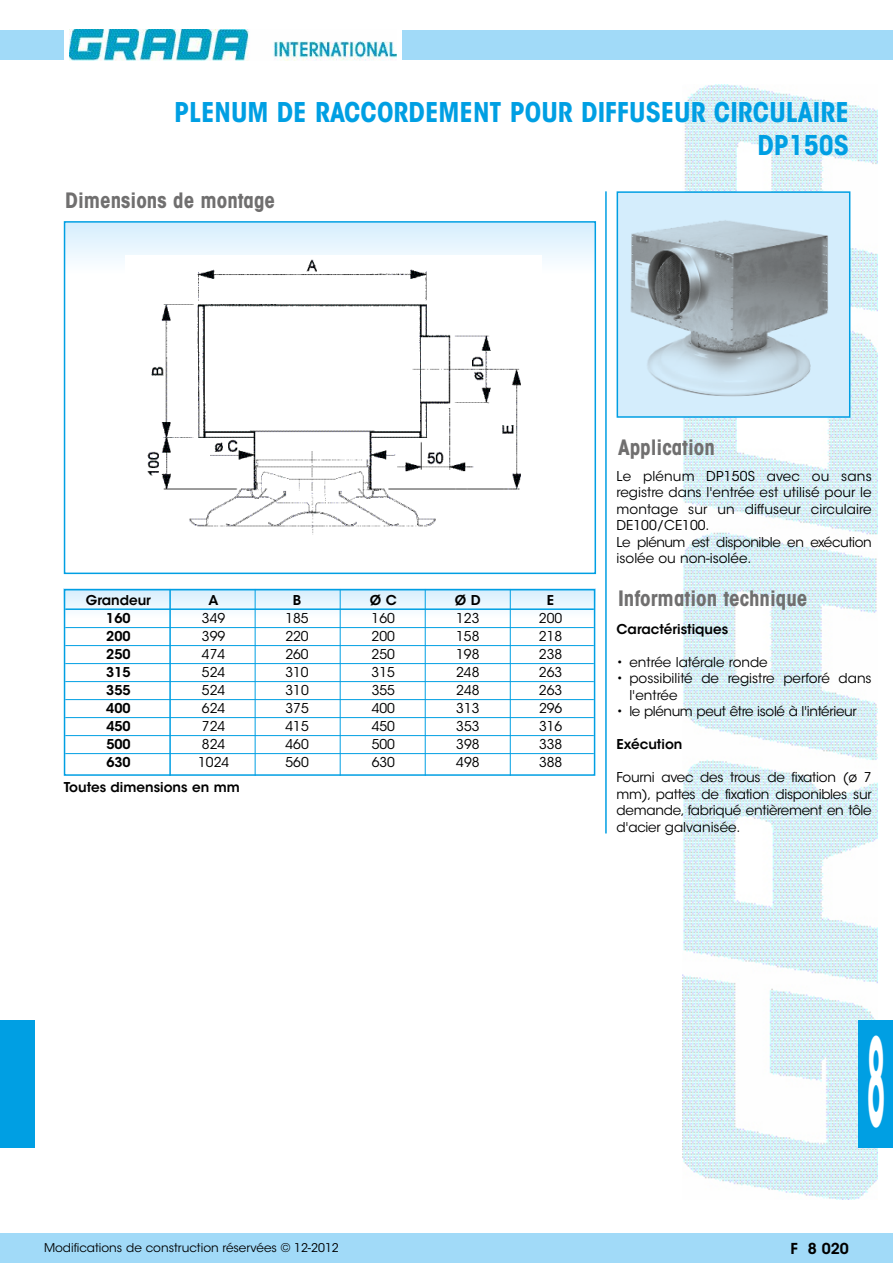
<style>
.page{position:relative;width:893px;height:1263px;background:#fff}
.page>*{position:absolute;margin:0;border:0;box-sizing:border-box;transform-origin:0 0}
.t1{font:600 120px "ITC Avant Garde Std";color:#fff;scale:.25 1}
.t2{font:700 condensed 27px/32.4px "ITC Avant Garde Std";color:#009fe3;text-align:right}
.t3{font:700 condensed 21px "ITC Avant Garde Std";color:#706f6f}
.t4{font:600 15px "ITC Avant Garde Std";color:#000}
.t5{font:13.5px/16.5px "ITC Avant Garde Std";color:#000}
.t6{font:600 13.5px "ITC Avant Garde Std";color:#000}
.t7{font:13.5px "ITC Avant Garde Std";letter-spacing:-.025em;color:#000}
.t8{font:12px "ITC Avant Garde Std";color:#000}
</style>
<div class="page">
<img style="left:683px;top:84px;width:195px;height:1116px">
<div style="left:0;top:30px;width:893px;height:30px;background:#a1daf8"></div>
<div style="left:0;top:1233px;width:893px;height:30px;background:#a1daf8"></div>
<div style="left:64px;top:23px;width:338px;height:45px;background:#fff"></div>
<img style="left:70px;top:29px;width:327px;height:31px">
<div style="left:64px;top:222px;width:531px;height:51px;background:linear-gradient(to bottom,#d5eefd,#feffff)"></div>
<svg style="left:67px;top:592px;width:525px;height:25px"></svg>
<div style="left:64px;top:589px;width:531px;height:187px;border:2px solid #009fe3"></div>
<hr style="left:65px;top:608px;width:529px;height:2px;background:#009fe3">
<hr style="left:65px;top:627px;width:529px;height:1px;background:#009fe3">
<hr style="left:65px;top:645px;width:529px;height:1px;background:#009fe3">
<hr style="left:65px;top:663px;width:529px;height:1px;background:#009fe3">
<hr style="left:65px;top:681px;width:529px;height:1px;background:#009fe3">
<hr style="left:65px;top:699px;width:529px;height:1px;background:#009fe3">
<hr style="left:65px;top:717px;width:529px;height:1px;background:#009fe3">
<hr style="left:65px;top:735px;width:529px;height:1px;background:#009fe3">
<hr style="left:65px;top:753px;width:529px;height:1px;background:#009fe3">
<img style="left:620px;top:194px;width:226px;height:221px">
<div style="left:617px;top:191px;width:233px;height:227px;border:2px solid #009fe3"></div>
<img style="left:125px;top:255px;width:416px;height:280px">
<div style="left:64px;top:221px;width:532px;height:353px;border:2px solid #009fe3"></div>
<hr style="left:605px;top:191px;width:2px;height:642px;background:#009fe3">
<hr style="left:169px;top:589px;width:2px;height:187px;background:#009fe3">
<hr style="left:255px;top:589px;width:1px;height:187px;background:#009fe3">
<hr style="left:340px;top:589px;width:1px;height:187px;background:#009fe3">
<hr style="left:425px;top:589px;width:1px;height:187px;background:#009fe3">
<hr style="left:510px;top:589px;width:1px;height:187px;background:#009fe3">
<div style="left:0;top:1020px;width:34px;height:128px;background:#009fe3"></div>
<div style="left:859px;top:1020px;width:34px;height:128px;background:#009fe3"></div>
<h2 class="t2" style="left:174px;top:96px;width:676px">PLENUM DE RACCORDEMENT POUR DIFFUSEUR CIRCULAIRE<br>DP150S</h2>
<h3 class="t3" style="left:65px;top:187px;width:211px">Dimensions de montage</h3>
<h3 class="t3" style="left:618px;top:434px;width:98px">Application</h3>
<p class="t6" style="left:86px;top:591px;width:67px">Grandeur</p>
<p class="t6" style="left:209px;top:591px;width:11px">A</p>
<p class="t6" style="left:293px;top:591px;width:10px">B</p>
<p class="t6" style="left:370px;top:591px;width:29px">Ø C</p>
<p class="t6" style="left:455px;top:591px;width:27px">Ø D</p>
<p class="t6" style="left:547px;top:591px;width:9px">E</p>
<p class="t6" style="left:106px;top:609px;width:26px">160</p>
<p class="t5" style="left:202px;top:610px;width:25px">349</p>
<p class="t5" style="left:285px;top:610px;width:25px">185</p>
<p class="t5" style="left:372px;top:610px;width:25px">160</p>
<p class="t5" style="left:456px;top:610px;width:25px">123</p>
<p class="t5" style="left:539px;top:610px;width:25px">200</p>
<p class="t6" style="left:106px;top:627px;width:26px">200</p>
<p class="t5" style="left:202px;top:628px;width:25px">399</p>
<p class="t5" style="left:285px;top:628px;width:25px">220</p>
<p class="t5" style="left:372px;top:628px;width:25px">200</p>
<p class="t5" style="left:456px;top:628px;width:25px">158</p>
<p class="t5" style="left:539px;top:628px;width:25px">218</p>
<p class="t6" style="left:106px;top:645px;width:26px">250</p>
<p class="t5" style="left:202px;top:646px;width:25px">474</p>
<p class="t5" style="left:285px;top:646px;width:25px">260</p>
<p class="t5" style="left:372px;top:646px;width:25px">250</p>
<p class="t5" style="left:456px;top:646px;width:25px">198</p>
<p class="t5" style="left:539px;top:646px;width:25px">238</p>
<p class="t6" style="left:106px;top:663px;width:26px">315</p>
<p class="t5" style="left:202px;top:664px;width:25px">524</p>
<p class="t5" style="left:285px;top:664px;width:25px">310</p>
<p class="t5" style="left:372px;top:664px;width:25px">315</p>
<p class="t5" style="left:456px;top:664px;width:25px">248</p>
<p class="t5" style="left:539px;top:664px;width:25px">263</p>
<p class="t6" style="left:106px;top:681px;width:26px">355</p>
<p class="t5" style="left:202px;top:682px;width:25px">524</p>
<p class="t5" style="left:285px;top:682px;width:25px">310</p>
<p class="t5" style="left:372px;top:682px;width:25px">355</p>
<p class="t5" style="left:456px;top:682px;width:25px">248</p>
<p class="t5" style="left:539px;top:682px;width:25px">263</p>
<p class="t6" style="left:106px;top:699px;width:26px">400</p>
<p class="t5" style="left:202px;top:700px;width:25px">624</p>
<p class="t5" style="left:285px;top:700px;width:25px">375</p>
<p class="t5" style="left:372px;top:700px;width:25px">400</p>
<p class="t5" style="left:456px;top:700px;width:25px">313</p>
<p class="t5" style="left:539px;top:700px;width:25px">296</p>
<p class="t6" style="left:106px;top:717px;width:26px">450</p>
<p class="t5" style="left:202px;top:718px;width:25px">724</p>
<p class="t5" style="left:285px;top:718px;width:25px">415</p>
<p class="t5" style="left:372px;top:718px;width:25px">450</p>
<p class="t5" style="left:456px;top:718px;width:25px">353</p>
<p class="t5" style="left:539px;top:718px;width:25px">316</p>
<p class="t6" style="left:106px;top:735px;width:26px">500</p>
<p class="t5" style="left:202px;top:736px;width:25px">824</p>
<p class="t5" style="left:285px;top:736px;width:25px">460</p>
<p class="t5" style="left:372px;top:736px;width:25px">500</p>
<p class="t5" style="left:456px;top:736px;width:25px">398</p>
<p class="t5" style="left:539px;top:736px;width:25px">338</p>
<p class="t6" style="left:106px;top:753px;width:26px">630</p>
<p class="t5" style="left:198px;top:754px;width:33px">1024</p>
<p class="t5" style="left:285px;top:754px;width:25px">560</p>
<p class="t5" style="left:372px;top:754px;width:25px">630</p>
<p class="t5" style="left:456px;top:754px;width:25px">498</p>
<p class="t5" style="left:539px;top:754px;width:25px">388</p>
<p class="t6" style="left:64px;top:779px;width:178px">Toutes dimensions en mm</p>
<p class="t5" style="left:617px;top:468px;width:257px">Le plénum DP150S avec ou sans registre dans l'entrée est utilisé pour le montage sur un diffuseur circulaire<br>DE100/CE100.<br>Le plénum est disponible en exécution isolée ou non-isolée.</p>
<h3 class="t3" style="left:618px;top:585px;width:191px">Information technique</h3>
<p class="t6" style="left:617px;top:620px;width:113px">Caractéristiques</p>
<p class="t5" style="left:617px;top:654px;width:153px">• entrée latérale ronde</p>
<p class="t5" style="left:629px;top:670px;width:244px;text-indent:-13px">• possibilité de registre perforé dans l'entrée</p>
<p class="t7" style="left:617px;top:703px;width:242px">• le plénum peut être isolé à l'intérieur</p>
<p class="t6" style="left:617px;top:736px;width:67px">Exécution</p>
<p class="t5" style="left:617px;top:769px;width:257px;text-align:justify">Fourni avec des trous de fixation (ø 7 mm), pattes de fixation disponibles sur demande, fabriqué entièrement en tôle d'acier galvanisée.</p>
<p class="t8" style="left:44px;top:1240px;width:296px">Modifications de construction réservées © 12-2012</p>
<h1 class="t1" style="left:867px;top:1006px;width:74px">8</h1>
<p class="t4" style="left:790px;top:1239px;width:60px">F 8 020</p>
</div>
